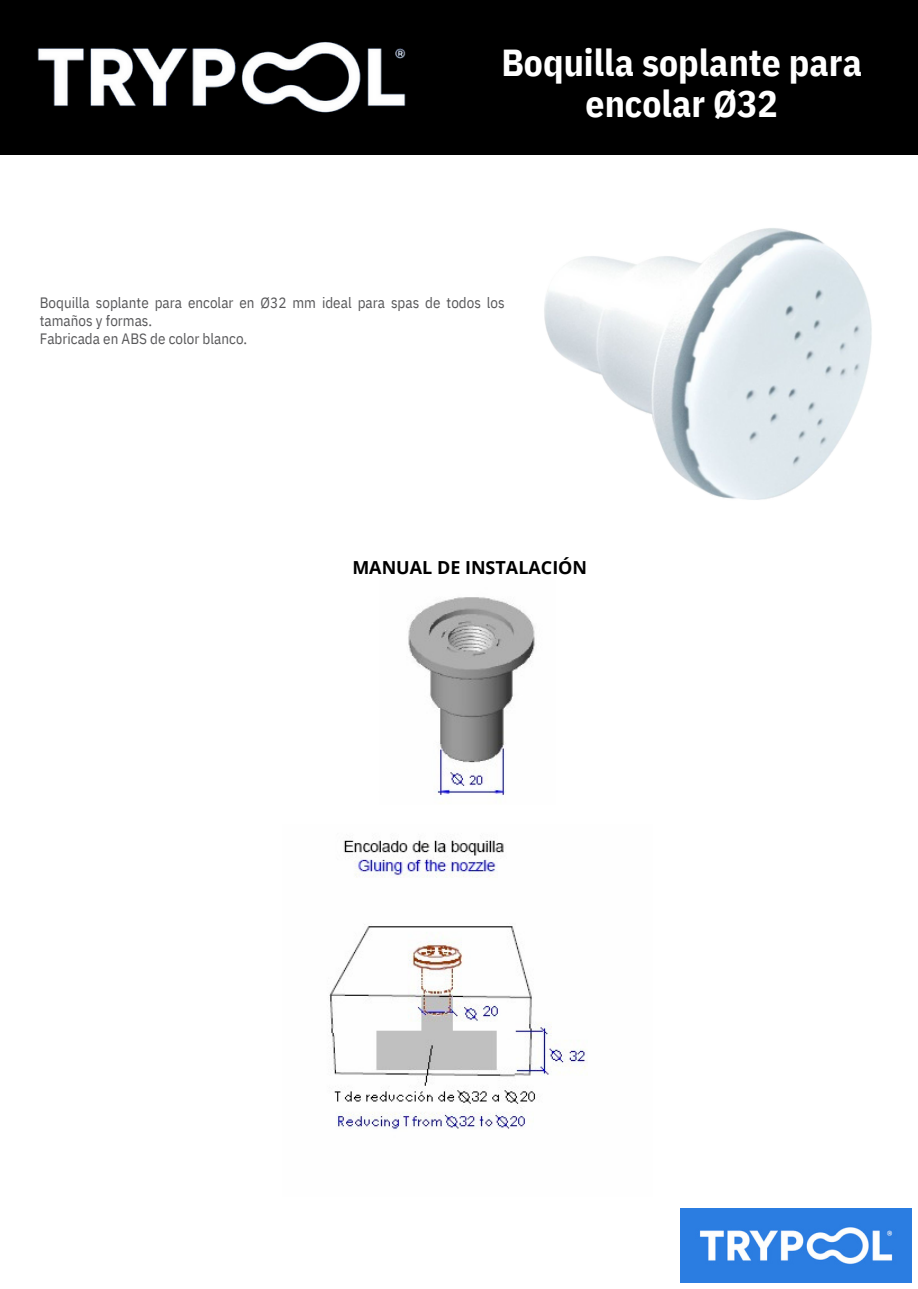
<style>
.page{position:relative;width:918px;height:1289px;background:#fff}
.page>*{position:absolute;margin:0;border:0;box-sizing:border-box;transform-origin:0 0}
.t1{font:700 37.5px/40.5px "IBM Plex Sans Cond";color:#fff;text-align:center}
.t2{font:700 18px "Open Sans";color:#000}
.t3{font:15px/17.7px "IBM Plex Sans Cond";color:#58585a}
</style>
<div class="page">
<div style="left:0;top:0;width:918px;height:155px;background:#000"></div>
<img style="left:681px;top:1208px;width:230px;height:74px">
<img style="left:37px;top:42px;width:369px;height:71px">
<img style="left:544px;top:228px;width:328px;height:272px">
<img style="left:408px;top:597px;width:127px;height:201px">
<img style="left:329px;top:840px;width:259px;height:290px">
<p class="t1" style="left:501px;top:42px;width:362px">Boquilla soplante para encolar Ø32</p>
<p class="t3" style="left:40px;top:294px;width:467px">Boquilla soplante para encolar en Ø32 mm ideal para spas de todos los tamaños y formas.</p>
<p class="t3" style="left:40px;top:329px;width:209px">Fabricada en ABS de color blanco.</p>
<p class="t2" style="left:352px;top:555px;width:236px">MANUAL DE INSTALACIÓN</p>
</div>
